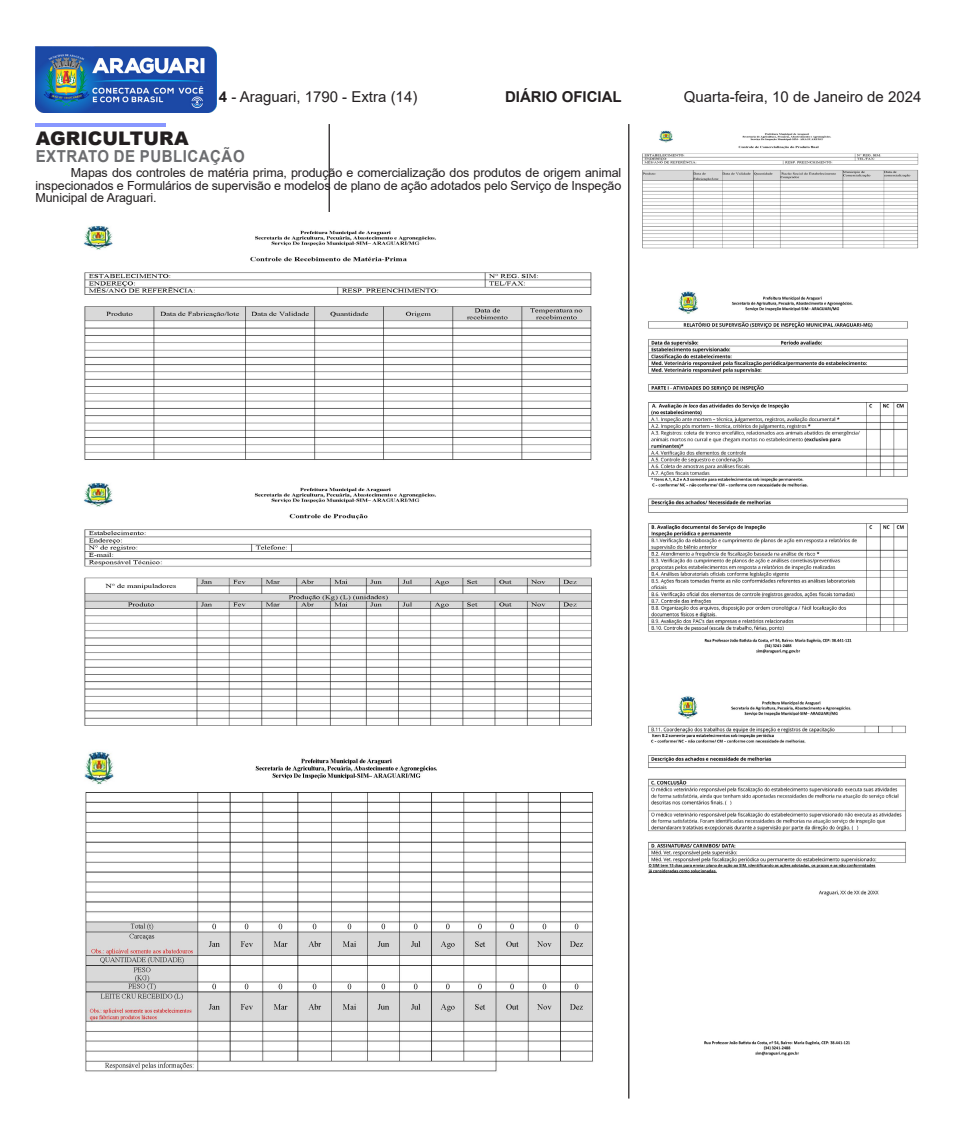
<style>
.page{position:relative;width:957px;height:1134px;background:#fff}
.page>*{position:absolute;margin:0;border:0;box-sizing:border-box;transform-origin:0 0}
.t1{font:900 18.75px "Arial";letter-spacing:.005em;color:#231f20}
.t2{font:700 16.5px "Arial";letter-spacing:.035em;color:#6c6d70;scale:.91 1}
.t3{font:15px "Arial";color:#231f20}
.t4{font:700 15px "Arial";color:#231f20}
.t5{font:12.5px/12.5px "Arial";letter-spacing:-.01em;color:#231f20;text-align:justify}
.s1{font-weight:700}
</style>
<div class="page">
<hr style="left:329px;top:124px;width:1px;height:974px;background:#231f20">
<hr style="left:628px;top:124px;width:1px;height:974px;background:#231f20">
<img style="left:35px;top:46px;width:181px;height:67px">
<hr style="left:35px;top:123px;width:131px;height:4px;background:#8897ff">
<img style="left:83px;top:213px;width:509px;height:257px">
<img style="left:83px;top:470px;width:509px;height:264px">
<img style="left:84px;top:734px;width:509px;height:364px">
<img style="left:642px;top:130px;width:277px;height:524px">
<img style="left:648px;top:696px;width:258px;height:360px">
<p class="t3" style="left:219px;top:86px;width:200px"><span class="s1">4</span> - Araguari, 1790 - Extra (14)</p>
<p class="t4" style="left:505px;top:86px;width:118px">DIÁRIO OFICIAL</p>
<p class="t3" style="left:684px;top:86px;width:239px">Quarta-feira, 10 de Janeiro de 2024</p>
<p class="t1" style="left:36px;top:125px;width:154px">AGRICULTURA</p>
<p class="t2" style="left:36px;top:145px;width:231px">EXTRATO DE PUBLICAÇÃO</p>
<p class="t5" style="left:35px;top:167px;width:587px;text-indent:35px">Mapas dos controles de matéria prima, produção e comercialização dos produtos de origem animal inspecionados e Formulários de supervisão e modelos de plano de ação adotados pelo Serviço de Inspeção Municipal de Araguari.</p>
</div>
